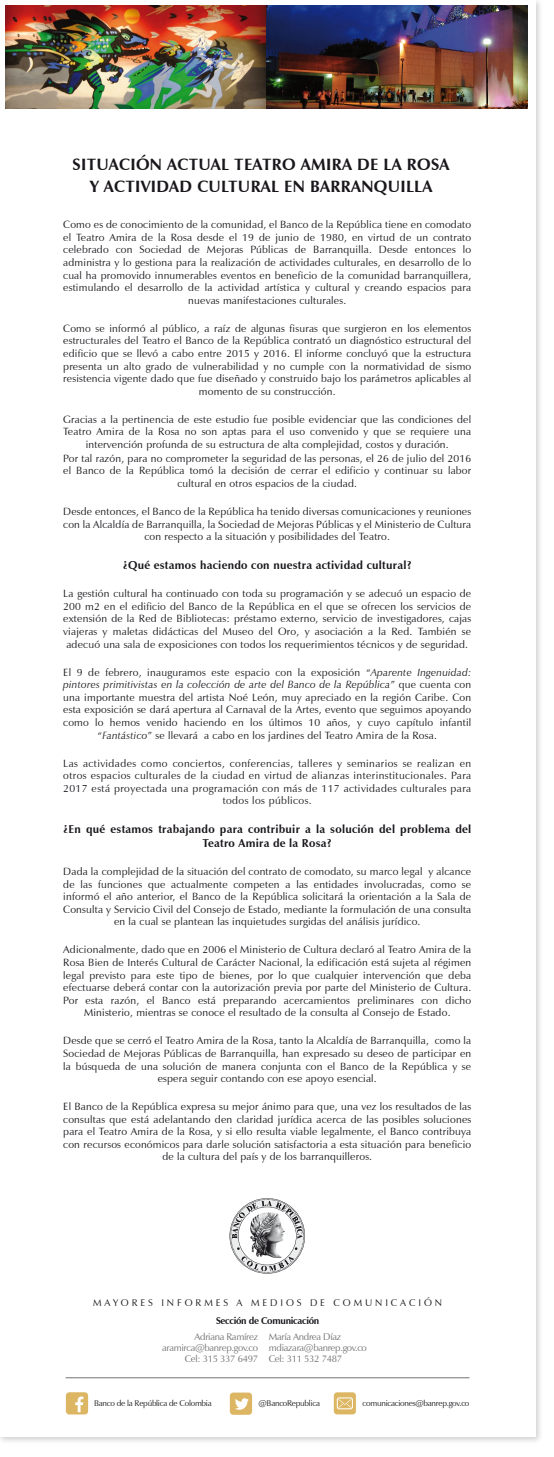
<style>
.page{position:relative;width:554px;height:1457px;background:#fff}
.page>*{position:absolute;margin:0;border:0;box-sizing:border-box;transform-origin:0 0}
.t1{font:700 16.36px/21.4px "Zapf Humanist 601 BT";letter-spacing:.02em;color:#1a171c;text-align:center}
.t2{font:700 11.38px/13.7px "Zapf Humanist 601 BT";letter-spacing:.02em;color:#1a171c;text-align:center}
.t3{font:10.5px/12.6px "Zapf Humanist 601 BT";letter-spacing:.02em;color:#1a171c;text-align:center}
.t4{font:10.5px/12.6px "Zapf Humanist 601 BT";letter-spacing:.04em;color:#1a171c;text-align:center}
.t5{font:9.71px/11px "Zapf Humanist 601 BT";letter-spacing:-.03em;color:#707172;text-align:right}
.t6{font:9.71px "Zapf Humanist 601 BT";letter-spacing:.3em;color:#1a171c}
.t7{font:700 9.71px "Zapf Humanist 601 BT";letter-spacing:-.03em;color:#1a171c}
.t8{font:8.31px "Zapf Humanist 601 BT";letter-spacing:-.03em;color:#1a171b}
.s1{font-style:italic}
</style>
<div class="page">
<hr style="left:66px;top:1377px;width:403px;height:1px;background:#707172">
<svg style="left:230px;top:1392px;width:22px;height:23px"></svg>
<svg style="left:66px;top:1392px;width:22px;height:22px"></svg>
<svg style="left:333px;top:1392px;width:22px;height:22px"></svg>
<svg style="left:229px;top:1198px;width:76px;height:75px"></svg>
<img style="left:250px;top:1213px;width:34px;height:45px">
<img style="left:5px;top:5px;width:261px;height:104px">
<img style="left:266px;top:5px;width:261px;height:104px">
<h1 class="t1" style="left:72px;top:154px;width:378px">SITUACIÓN ACTUAL TEATRO AMIRA DE LA ROSA<br>Y ACTIVIDAD CULTURAL EN BARRANQUILLA</h1>
<p class="t3" style="left:63px;top:218px;width:409px">Como es de conocimiento de la comunidad, el Banco de la República tiene en comodato el Teatro Amira de la Rosa desde el 19 de junio de 1980, en virtud de un contrato celebrado con Sociedad de Mejoras Públicas de Barranquilla. Desde entonces lo administra y lo gestiona para la realización de actividades culturales, en desarrollo de lo cual ha promovido innumerables eventos en beneficio de la comunidad barranquillera, estimulando el desarrollo de la actividad artística y cultural y creando espacios para nuevas manifestaciones culturales.</p>
<p class="t3" style="left:63px;top:322px;width:409px">Como se informó al público, a raíz de algunas fisuras que surgieron en los elementos estructurales del Teatro el Banco de la República contrató un diagnóstico estructural del edificio que se llevó a cabo entre 2015 y 2016. El informe concluyó que la estructura presenta un alto grado de vulnerabilidad y no cumple con la normatividad de sismo resistencia vigente dado que fue diseñado y construido bajo los parámetros aplicables al momento de su construcción.</p>
<p class="t3" style="left:63px;top:413px;width:409px">Gracias a la pertinencia de este estudio fue posible evidenciar que las condiciones del<br>Teatro Amira de la Rosa no son aptas para el uso convenido y que se requiere una intervención profunda de su estructura de alta complejidad, costos y duración.</p>
<p class="t3" style="left:63px;top:452px;width:409px">Por tal razón, para no comprometer la seguridad de las personas, el 26 de julio del 2016 el Banco de la República tomó la decisión de cerrar el edificio y continuar su labor cultural en otros espacios de la ciudad.</p>
<p class="t3" style="left:63px;top:505px;width:409px">Desde entonces, el Banco de la República ha tenido diversas comunicaciones y reuniones con la Alcaldía de Barranquilla, la Sociedad de Mejoras Públicas y el Ministerio de Cultura con respecto a la situación y posibilidades del Teatro.</p>
<p class="t2" style="left:123px;top:558px;width:290px">¿Qué estamos haciendo con nuestra actividad cultural?</p>
<p class="t3" style="left:63px;top:587px;width:409px;text-align:justify">La gestión cultural ha continuado con toda su programación y se adecuó un espacio de 200 m2 en el edificio del Banco de la República en el que se ofrecen los servicios de extensión de la Red de Bibliotecas: préstamo externo, servicio de investigadores, cajas viajeras y maletas didácticas del Museo del Oro, y asociación a la Red. También se adecuó una sala de exposiciones con todos los requerimientos técnicos y de seguridad.</p>
<p class="t3" style="left:63px;top:666px;width:409px">El 9 de febrero, inauguramos este espacio con la exposición “<span class="s1">Aparente Ingenuidad: pintores primitivistas en la colección de arte del Banco de la República</span>” que cuenta con una importante muestra del artista Noé León, muy apreciado en la región Caribe. Con esta exposición se dará apertura al Carnaval de la Artes, evento que seguimos apoyando como lo hemos venido haciendo en los últimos 10 años, y cuyo capítulo infantil “<span class="s1">Fantástico</span>” se llevará a cabo en los jardines del Teatro Amira de la Rosa.</p>
<p class="t4" style="left:63px;top:756px;width:409px">Las actividades como conciertos, conferencias, talleres y seminarios se realizan en otros espacios culturales de la ciudad en virtud de alianzas interinstitucionales. Para 2017 está proyectada una programación con más de 117 actividades culturales para todos los públicos.</p>
<p class="t2" style="left:63px;top:822px;width:409px">¿En qué estamos trabajando para contribuir a la solución del problema del<br>Teatro Amira de la Rosa?</p>
<p class="t3" style="left:63px;top:865px;width:409px">Dada la complejidad de la situación del contrato de comodato, su marco legal y alcance de las funciones que actualmente competen a las entidades involucradas, como se informó el año anterior, el Banco de la República solicitará la orientación a la Sala de Consulta y Servicio Civil del Consejo de Estado, mediante la formulación de una consulta en la cual se plantean las inquietudes surgidas del análisis jurídico.</p>
<p class="t3" style="left:63px;top:943px;width:409px">Adicionalmente, dado que en 2006 el Ministerio de Cultura declaró al Teatro Amira de la Rosa Bien de Interés Cultural de Carácter Nacional, la edificación está sujeta al régimen legal previsto para este tipo de bienes, por lo que cualquier intervención que deba efectuarse deberá contar con la autorización previa por parte del Ministerio de Cultura.<br>Por esta razón, el Banco está preparando acercamientos preliminares con dicho Ministerio, mientras se conoce el resultado de la consulta al Consejo de Estado.</p>
<p class="t3" style="left:63px;top:1034px;width:409px">Desde que se cerró el Teatro Amira de la Rosa, tanto la Alcaldía de Barranquilla, como la Sociedad de Mejoras Públicas de Barranquilla, han expresado su deseo de participar en la búsqueda de una solución de manera conjunta con el Banco de la República y se espera seguir contando con ese apoyo esencial.</p>
<p class="t3" style="left:63px;top:1100px;width:409px">El Banco de la República expresa su mejor ánimo para que, una vez los resultados de las consultas que está adelantando den claridad jurídica acerca de las posibles soluciones para el Teatro Amira de la Rosa, y si ello resulta viable legalmente, el Banco contribuya con recursos económicos para darle solución satisfactoria a esta situación para beneficio de la cultura del país y de los barranquilleros.</p>
<p class="t6" style="left:93px;top:1296px;width:350px">MAYORES INFORMES A MEDIOS DE COMUNICACIÓN</p>
<p class="t5" style="left:162px;top:1331px;width:97px">Adriana Ramírez aramirca@banrep.gov.co<br>Cel: 315 337 6497</p>
<p class="t5" style="left:269px;top:1331px;width:99px;text-align:left">María Andrea Díaz mdiazara@banrep.gov.co<br>Cel: 311 532 7487</p>
<p class="t7" style="left:216px;top:1314px;width:105px">Sección de Comunicación</p>
<p class="t8" style="left:94px;top:1398px;width:119px">Banco de la República de Colombia</p>
<p class="t8" style="left:258px;top:1398px;width:63px">@BancoRepublica</p>
<p class="t8" style="left:362px;top:1398px;width:108px">comunicaciones@banrep.gov.co</p>
</div>
